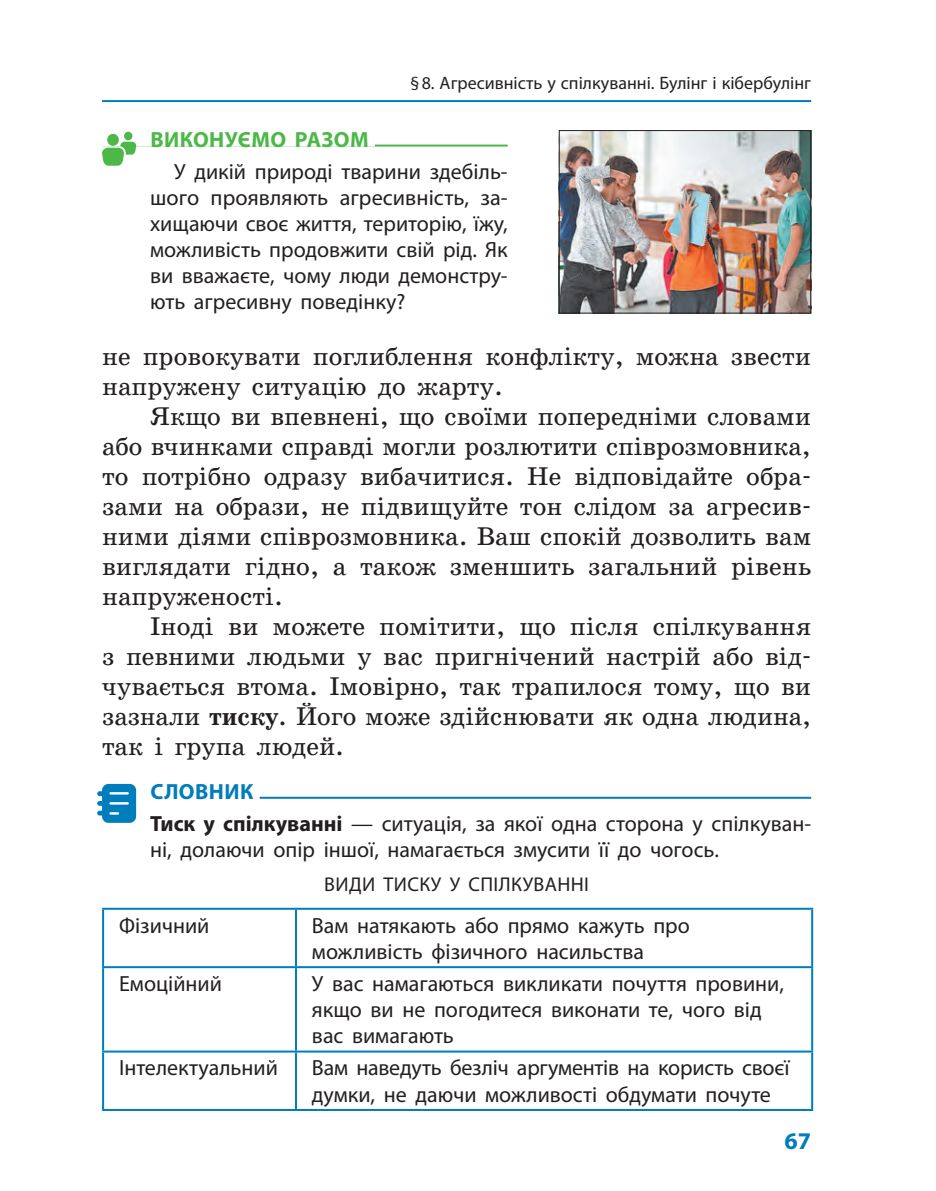
<style>
.page{position:relative;width:936px;height:1191px;background:#fff}
.page>*{position:absolute;margin:0;border:0;box-sizing:border-box;transform-origin:0 0}
.t1{font:26px/30px "School";color:#231f20;text-align:justify}
.t2{font:700 24px "Myriad Pro";color:#007dbc}
.t3{font:22px/26px "Myriad Pro";color:#231f20}
.t4{font:700 22px "Myriad Pro";letter-spacing:.02em;color:#4cb848}
.t5{font:20px "Myriad Pro";letter-spacing:.105em;color:#231f20}
.t6{font:18px "Myriad Pro";color:#231f20}
.s1{font-weight:700}
.s2{font-weight:700;color:#007dbc}
</style>
<div class="page">
<hr style="left:102px;top:100px;width:709px;height:2px;background:#007dbc">
<hr style="left:102px;top:796px;width:709px;height:2px;background:#007dbc">
<div style="left:93px;top:784px;width:167px;height:16px;background:#fff"></div>
<hr style="left:102px;top:907px;width:194px;height:2px;background:#007dbc">
<hr style="left:102px;top:909px;width:2px;height:57px;background:#007dbc">
<hr style="left:296px;top:907px;width:517px;height:2px;background:#007dbc">
<hr style="left:295px;top:909px;width:2px;height:57px;background:#007dbc">
<hr style="left:811px;top:909px;width:2px;height:57px;background:#007dbc">
<hr style="left:102px;top:966px;width:194px;height:2px;background:#007dbc">
<hr style="left:102px;top:968px;width:2px;height:82px;background:#007dbc">
<hr style="left:296px;top:966px;width:517px;height:2px;background:#007dbc">
<hr style="left:295px;top:968px;width:2px;height:82px;background:#007dbc">
<hr style="left:811px;top:968px;width:2px;height:82px;background:#007dbc">
<hr style="left:102px;top:1050px;width:194px;height:2px;background:#007dbc">
<hr style="left:102px;top:1052px;width:2px;height:57px;background:#007dbc">
<hr style="left:296px;top:1050px;width:517px;height:2px;background:#007dbc">
<hr style="left:295px;top:1052px;width:2px;height:57px;background:#007dbc">
<hr style="left:811px;top:1052px;width:2px;height:57px;background:#007dbc">
<hr style="left:102px;top:1109px;width:194px;height:2px;background:#007dbc">
<hr style="left:296px;top:1109px;width:517px;height:2px;background:#007dbc">
<svg style="left:97px;top:784px;width:39px;height:39px;background:#3095c8"></svg>
<hr style="left:102px;top:145px;width:405px;height:2px;background:#4cb848">
<div style="left:37px;top:131px;width:338px;height:16px;background:#fff"></div>
<div style="left:107px;top:134px;width:12px;height:12px;background:#4cb848;border-radius:50%"></div>
<svg style="left:102px;top:142px;width:34px;height:24px"></svg>
<div style="left:124px;top:132px;width:8px;height:8px;background:#4cb848;border-radius:50%"></div>
<img style="left:560px;top:132px;width:249px;height:180px">
<div style="left:558px;top:130px;width:253px;height:184px;border:1px solid #231f20"></div>
<p class="t6" style="left:410px;top:72px;width:402px">§8. Агресивність у спілкуванні. Булінг і кібербулінг</p>
<p class="t4" style="left:150px;top:125px;width:220px">Виконуємо разом</p>
<p class="t3" style="left:150px;top:158px;width:359px;text-align:justify;text-indent:24px">У дикій природі тварини здебіль&shy;шого проявляють агресивність, за&shy;хищаючи своє життя, територію, їжу, можливість продовжити свій рід. Як ви вважаєте, чому люди демонстру&shy;ють агресивну поведінку?</p>
<p class="t1" style="left:102px;top:341px;width:710px">не провокувати поглиблення конфлікту, можна звести напружену ситуацію до жарту.</p>
<p class="t1" style="left:102px;top:401px;width:710px;text-indent:48px">Якщо ви впевнені, що своїми попередніми словами або вчинками справді могли розлютити співрозмовника, то потрібно одразу вибачитися. Не відповідайте обра&shy;зами на образи, не підвищуйте тон слідом за агресив&shy;ними діями співрозмовника. Ваш спокій дозволить вам виглядати гідно, а також зменшить загальний рівень напруженості.</p>
<p class="t1" style="left:102px;top:611px;width:710px;text-indent:48px">Іноді ви можете помітити, що після спілкування з певними людьми у вас пригнічений настрій або від&shy;чувається втома. Імовірно, так трапилося тому, що ви зазнали <span class="s1">тиску</span>. Його може здійснювати як одна людина, так і група людей.</p>
<p class="t3" style="left:150px;top:775px;width:662px;line-height:32px"><span class="s2">Словник<br></span><span class="s1">Тиск у спілкуванні</span> — ситуація, за якої одна сторона у спілкуван-</p>
<p class="t3" style="left:150px;top:836px;width:570px">ні, долаючи опір іншої, намагається змусити її до чогось.</p>
<p class="t5" style="left:324px;top:871px;width:96px">Види тиску</p>
<p class="t5" style="left:449px;top:871px;width:74px">у спілкуванн</p>
<p class="t5" style="left:584px;top:871px;width:6px">і</p>
<p class="t3" style="left:119px;top:912px;width:92px">Фізичний</p>
<p class="t3" style="left:312px;top:912px;width:379px">Вам натякають або прямо кажуть про можливість фізичного насильства</p>
<p class="t3" style="left:119px;top:970px;width:104px">Емоційний</p>
<p class="t3" style="left:312px;top:970px;width:473px">У вас намагаються викликати почуття провини, якщо ви не погодитеся виконати те, чого від вас вимагають</p>
<p class="t3" style="left:119px;top:1054px;width:160px">Інтелектуальний</p>
<p class="t3" style="left:312px;top:1054px;width:479px">Вам наведуть безліч аргументів на користь своєї думки, не даючи можливості обдумати почуте</p>
<p class="t2" style="left:784px;top:1125px;width:28px">67</p>
</div>
